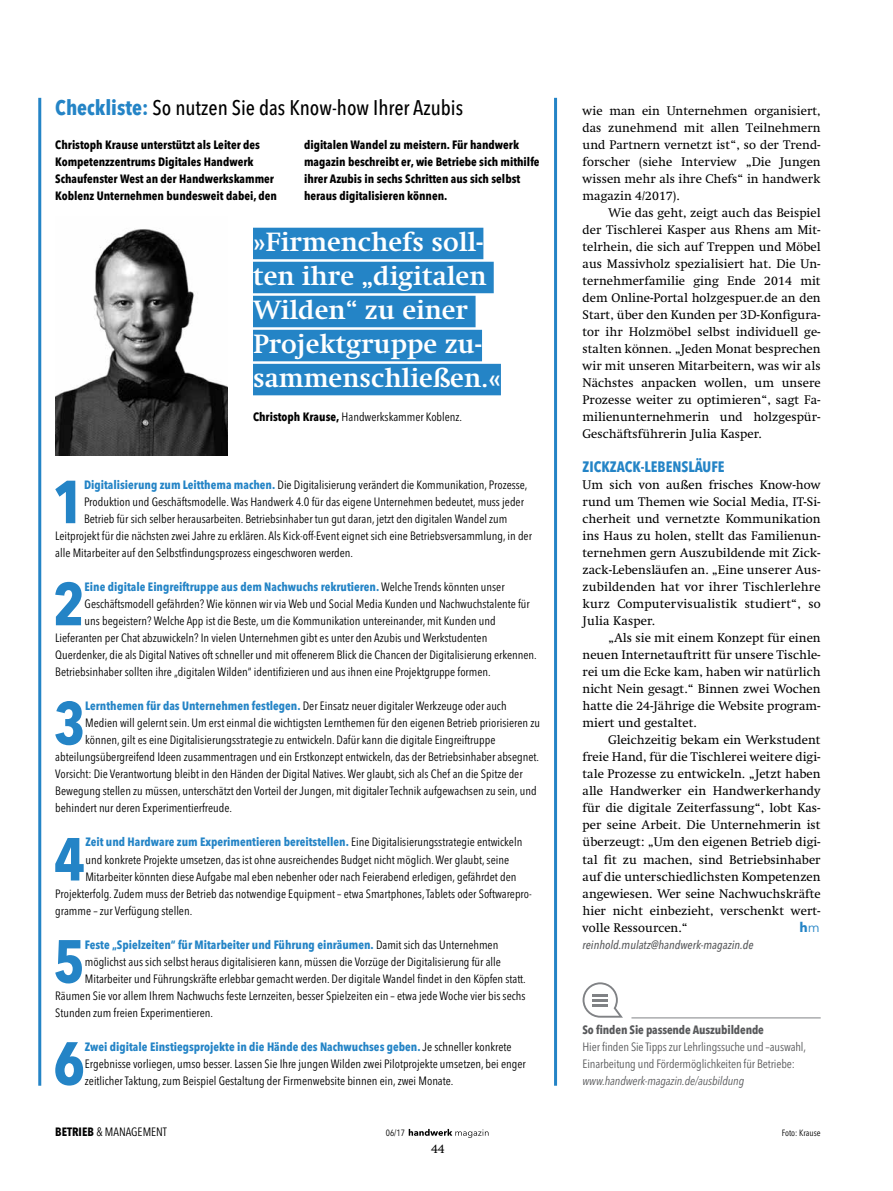
<style>
.page{position:relative;width:893px;height:1191px;background:#fff}
.page>*{position:absolute;margin:0;border:0;box-sizing:border-box;transform-origin:0 0}
.t1{font:700 condensed 60px "Avenir Next LT Pro";color:#2484c6}
.t2{font:700 27px/34px "Swift LT Pro";color:#fff}
.t3{font:500 condensed 21px "Avenir Next LT Pro";color:#000}
.t4{font:700 condensed 15px "Avenir Next LT Pro";color:#2484c6}
.t5{font:700 13.5px "Avenir Next LT Pro";color:#2484c6}
.t6{font:12.75px/17px "Swift LT Pro";color:#000;text-align:justify}
.t7{font:condensed 12px/17px "Avenir Next LT Pro";color:#000}
.t8{font:700 condensed 12px/17px "Avenir Next LT Pro";color:#000}
.t9{font:700 condensed 12px "Avenir Next LT Pro";color:#2484c6}
.t10{font:condensed 12px/17px "Avenir Next LT Pro";letter-spacing:-.01em;color:#58595b}
.t11{font:italic 500 condensed 12px "Avenir Next LT Pro";color:#58595b}
.t12{font:italic condensed 12px "Avenir Next LT Pro";letter-spacing:-.01em;color:#58595b}
.t13{font:700 condensed 12px "Avenir Next LT Pro";letter-spacing:-.01em;color:#58595b}
.t14{font:condensed 9px "Avenir Next LT Pro";color:#000}
.s1{font-weight:700;color:#2484c6}
.s2{font-size:25.5px}
.s3{font-weight:700}
.s4{font-weight:400;color:#000}
.s5{font-weight:400}
</style>
<div class="page">
<svg style="left:409px;top:1129px;width:79px;height:8px"></svg>
<svg style="left:583px;top:982px;width:40px;height:35px"></svg>
<hr style="left:631px;top:1017px;width:190px;height:1px;background:#808285">
<hr style="left:38px;top:98px;width:3px;height:987px;background:#2484c6">
<hr style="left:554px;top:98px;width:3px;height:987px;background:#2484c6">
<div style="left:253px;top:228px;width:230px;height:31px;background:#2484c6"></div>
<div style="left:253px;top:262px;width:241px;height:31px;background:#2484c6"></div>
<div style="left:253px;top:296px;width:223px;height:31px;background:#2484c6"></div>
<div style="left:253px;top:330px;width:229px;height:31px;background:#2484c6"></div>
<div style="left:253px;top:364px;width:248px;height:31px;background:#2484c6"></div>
<img style="left:55px;top:229px;width:172px;height:226px">
<h3 class="t3" style="left:55px;top:95px;width:409px"><span class="s1">Checkliste:</span> So nutzen Sie das Know-how Ihrer Azubis</h3>
<p class="t8" style="left:55px;top:136px;width:223px">Christoph Krause unterstützt als Leiter des Kompetenzzentrums Digitales Handwerk Schaufenster West an der Handwerkskammer Koblenz Unternehmen bundesweit dabei, den</p>
<p class="t8" style="left:304px;top:136px;width:237px">digitalen Wandel zu meistern. Für handwerk magazin beschreibt er, wie Betriebe sich mithilfe ihrer Azubis in sechs Schritten aus sich selbst heraus digitalisieren können.</p>
<h2 class="t2" style="left:253px;top:225px;width:249px"><span class="s2">»</span>Firmenchefs soll&shy;ten ihre „digitalen<br>Wilden“ zu einer<br>Projektgruppe zu&shy;sammenschließen.<span class="s2">«</span></h2>
<p class="t7" style="left:253px;top:408px;width:211px"><span class="s3">Christoph Krause,</span> Handwerkskammer Koblenz.</p>
<h1 class="t1" style="left:53px;top:465px;width:33px">1</h1>
<p class="t7" style="left:84px;top:476px;width:445px"><span class="s1">Digitalisierung zum Leitthema machen.</span> Die Digitalisierung verändert die Kommunikation, Prozesse,</p>
<p class="t7" style="left:84px;top:493px;width:441px">Produktion und Geschäftsmodelle. Was Handwerk 4.0 für das eigene Unternehmen bedeutet, muss jeder</p>
<p class="t7" style="left:84px;top:510px;width:425px">Betrieb für sich selber herausarbeiten. Betriebsinhaber tun gut daran, jetzt den digitalen Wandel zum</p>
<p class="t7" style="left:55px;top:527px;width:478px">Leitprojekt für die nächsten zwei Jahre zu erklären. Als Kick-off-Event eignet sich eine Betriebsversammlung, in der</p>
<p class="t7" style="left:55px;top:544px;width:299px">alle Mitarbeiter auf den Selbstfindungsprozess eingeschworen werden.</p>
<h1 class="t1" style="left:53px;top:567px;width:33px">2</h1>
<p class="t9" style="left:85px;top:579px;width:422px">Eine digitale Eingreiftruppe aus dem Nachwuchs rekrutieren. <span class="s4">Welche Trends könnten unser</span></p>
<p class="t7" style="left:85px;top:595px;width:447px">Geschäftsmodell gefährden? Wie können wir via Web und Social Media Kunden und Nachwuchstalente für</p>
<p class="t7" style="left:85px;top:612px;width:413px">uns begeistern? Welche App ist die Beste, um die Kommunikation untereinander, mit Kunden und</p>
<p class="t7" style="left:55px;top:629px;width:433px">Lieferanten per Chat abzuwickeln? I n vielen Unternehmen gibt es unter den Azubis und Werkstudenten</p>
<p class="t7" style="left:55px;top:646px;width:483px">Querdenker, die als Digital Natives oft schneller und mit offenerem Blick die Chancen der Digitalisierung erkennen.</p>
<p class="t7" style="left:55px;top:663px;width:437px">Betriebsinhaber sollten ihre „digitalen Wilden“ identifizieren und aus ihnen eine Projektgruppe formen.</p>
<h1 class="t1" style="left:54px;top:686px;width:33px">3</h1>
<p class="t7" style="left:85px;top:697px;width:423px"><span class="s1">Lernthemen für das Unternehmen festlegen.</span> Der Einsatz neuer digitaler Werkzeuge oder auch</p>
<p class="t7" style="left:85px;top:714px;width:456px">Medien will gelernt sein. Um erst einmal die wichtigsten Lernthemen für den eigenen Betrieb priorisieren zu</p>
<p class="t7" style="left:85px;top:731px;width:412px">können, gilt es eine Digitalisierungsstrategie zu entwickeln. Dafür kann die digitale Eingreiftruppe</p>
<p class="t7" style="left:55px;top:748px;width:485px">abteilungsübergreifend Ideen zusammentragen und ein Erstkonzept entwickeln, das der Betriebsinhaber absegnet.</p>
<p class="t7" style="left:55px;top:765px;width:469px">Vorsicht: Die Verantwortung bleibt in den Händen der Digital Natives. Wer glaubt, sich als Chef an die Spitze der</p>
<p class="t7" style="left:55px;top:782px;width:483px">Bewegung stellen zu müssen, unterschätzt den Vorteil der Jungen, mit digitaler Technik aufgewachsen zu sein, und</p>
<p class="t7" style="left:55px;top:799px;width:178px">behindert nur deren Experimentierfreude.</p>
<h1 class="t1" style="left:54px;top:822px;width:33px">4</h1>
<p class="t9" style="left:85px;top:835px;width:438px">Zeit und Hardware zum Experimentieren bereitstellen. <span class="s4">Eine Digitalisierungsstrategie entwickeln</span></p>
<p class="t7" style="left:85px;top:850px;width:425px">und konkrete Projekte umsetzen, das ist ohne ausreichendes Budget nicht möglich. Wer glaubt, seine</p>
<p class="t7" style="left:85px;top:867px;width:433px">Mitarbeiter könnten diese Aufgabe mal eben nebenher oder nach Feierabend erledigen, gefährdet den</p>
<p class="t7" style="left:55px;top:884px;width:478px">Projekterfolg. Zudem muss der Betrieb das notwendige Equipment – etwa Smartphones, Tablets oder Softwarepro-</p>
<p class="t7" style="left:55px;top:901px;width:139px">gramme – zur Verfügung stellen.</p>
<h1 class="t1" style="left:53px;top:924px;width:33px">5</h1>
<p class="t9" style="left:85px;top:937px;width:415px">Feste „Spielzeiten“ für Mitarbeiter und Führung einräumen. <span class="s4">Damit sich das Unternehmen</span></p>
<p class="t7" style="left:85px;top:953px;width:418px">möglichst aus sich selbst heraus digitalisieren kann, müssen die Vorzüge der Digitalisierung für alle</p>
<p class="t7" style="left:85px;top:970px;width:442px">Mitarbeiter und Führungskräfte erlebbar gemacht werden. Der digitale Wandel findet in den Köpfen statt.</p>
<p class="t7" style="left:55px;top:987px;width:472px">Räumen Sie vor allem I hrem Nachwuchs feste Lernzeiten, besser Spielzeiten ein – etwa jede Woche vier bis sechs</p>
<p class="t7" style="left:55px;top:1004px;width:159px">Stunden zum freien Experimentieren.</p>
<h1 class="t1" style="left:53px;top:1026px;width:33px">6</h1>
<p class="t7" style="left:85px;top:1038px;width:442px"><span class="s1">Zwei digitale Einstiegsprojekte in die Hände des Nachwuchses geben.</span> Je schneller konkrete<br>Ergebnisse vorliegen, umso besser. Lassen Sie I hre jungen Wilden zwei Pilotprojekte umsetzen, bei enger zeitlicher Taktung, zum Beispiel Gestaltung der Firmenwebsite binnen ein, zwei Monate.</p>
<p class="t6" style="left:583px;top:102px;width:240px">wie man ein Unternehmen organisiert, das zunehmend mit allen Teilnehmern und Partnern vernetzt ist“, so der Trend&shy;forscher (siehe Interview „Die Jungen wissen mehr als ihre Chefs“ in handwerk magazin 4/2017).</p>
<p class="t6" style="left:583px;top:204px;width:240px;text-indent:26px">Wie das geht, zeigt auch das Beispiel der Tischlerei Kasper aus Rhens am Mit&shy;telrhein, die sich auf Treppen und Möbel aus Massivholz spezialisiert hat. Die Un&shy;ternehmerfamilie ging Ende 2014 mit dem Online-Portal holzgespuer.de an den Start, über den Kunden per 3D-Konfigura&shy;tor ihr Holzmöbel selbst individuell ge&shy;stalten können. „Jeden Monat besprechen wir mit unseren Mitarbeitern, was wir als Nächstes anpacken wollen, um unsere Prozesse weiter zu optimieren“, sagt Fa&shy;milienunternehmerin und holzgespür-Geschäftsführerin Julia Kasper.</p>
<p class="t4" style="left:583px;top:458px;width:143px">ZickZack-Lebensläufe</p>
<p class="t6" style="left:583px;top:476px;width:240px">Um sich von außen frisches Know-how rund um Themen wie Social Media, IT-Si&shy;cherheit und vernetzte Kommunikation ins Haus zu holen, stellt das Familienun&shy;ternehmen gern Auszubildende mit Zick&shy;zack-Lebensläufen an. „Eine unserer Aus&shy;zubildenden hat vor ihrer Tischlerlehre kurz Computervisualistik studiert“, so Julia Kasper.</p>
<p class="t6" style="left:583px;top:629px;width:240px;text-indent:26px">„Als sie mit einem Konzept für einen neuen Internetauftritt für unsere Tischle&shy;rei um die Ecke kam, haben wir natürlich nicht Nein gesagt.“ Binnen zwei Wochen hatte die 24-Jährige die Website program&shy;miert und gestaltet.</p>
<p class="t6" style="left:583px;top:731px;width:240px;text-indent:26px">Gleichzeitig bekam ein Werkstudent freie Hand, für die Tischlerei weitere digi&shy;tale Prozesse zu entwickeln. „Jetzt haben alle Handwerker ein Handwerkerhandy für die digitale Zeiterfassung“, lobt Kas&shy;per seine Arbeit. Die Unternehmerin ist überzeugt: „Um den eigenen Betrieb digi&shy;tal fit zu machen, sind Betriebsinhaber auf die unterschiedlichsten Kompetenzen angewiesen. Wer seine Nachwuchskräfte hier nicht einbezieht, verschenkt wert&shy;volle Ressourcen.“</p>
<p class="t11" style="left:583px;top:937px;width:173px">reinhold.mulatz@handwerk-magazin.de</p>
<p class="t5" style="left:799px;top:918px;width:22px">h<span class="s5">m</span></p>
<p class="t13" style="left:583px;top:1022px;width:183px">So finden Sie passende Auszubildende</p>
<p class="t10" style="left:583px;top:1038px;width:225px">Hier finden Sie Tipps zur Lehrlingssuche und –auswahl,<br>Einarbeitung und Fördermöglichkeiten für Betriebe:</p>
<p class="t12" style="left:583px;top:1073px;width:163px">www.handwerk-magazin.de/ausbildung</p>
<p class="t7" style="left:55px;top:1123px;width:113px"><span class="s3">Betrieb</span> &amp; Managem ent</p>
<p class="t14" style="left:386px;top:1127px;width:21px">06/17</p>
<p class="t14" style="left:782px;top:1127px;width:41px">Foto: Krause</p>
<p class="t6" style="left:431px;top:1140px;width:15px">44</p>
</div>
